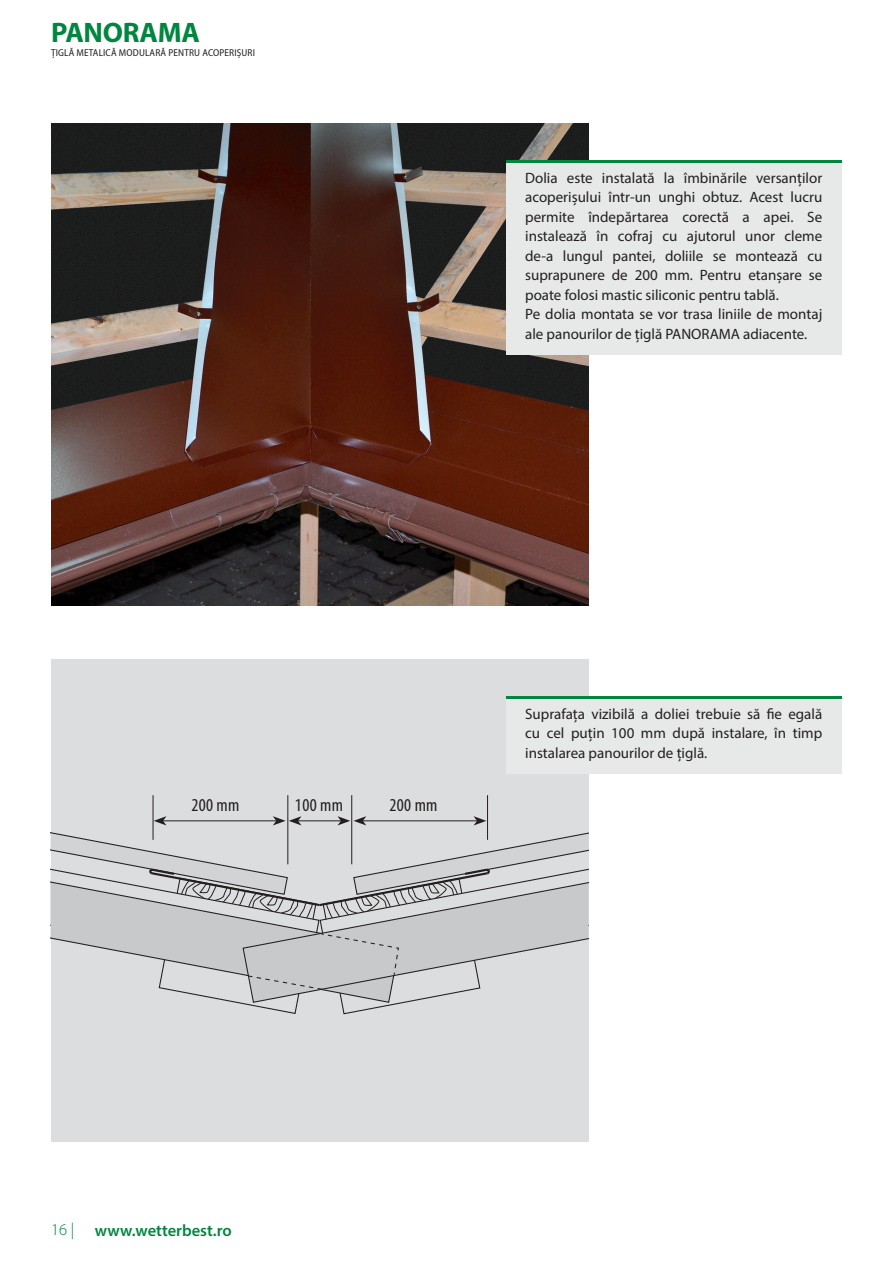
<style>
.page{position:relative;width:893px;height:1263px;background:#fff}
.page>*{position:absolute;margin:0;border:0;box-sizing:border-box;transform-origin:0 0}
.t1{font:700 28.35px "Myriad Pro";letter-spacing:-.01em;color:#00863f}
.t2{font:condensed 18.15px "Myriad Pro";letter-spacing:.02em;color:#231f20}
.t3{font:600 16.5px "Myriad Pro";color:#00863f}
.tekst{font:15px/19.5px "Myriad Pro";color:#231f20;text-align:justify}
.t4{font:semi-condensed 10.05px "Myriad Pro";letter-spacing:.015em;color:#231f20}
.s1{font-weight:300}
</style>
<div class="page">
<img style="left:51px;top:123px;width:538px;height:483px">
<div style="left:506px;top:163px;width:336px;height:191px;background:#e7e8e8"></div>
<svg style="left:506px;top:161px;width:336px;height:2px"></svg>
<div style="left:51px;top:659px;width:537px;height:483px;background:#dcddde"></div>
<hr style="left:351px;top:795px;width:1px;height:69px;background:#231f20">
<hr style="left:487px;top:795px;width:1px;height:45px;background:#231f20">
<hr style="left:153px;top:795px;width:1px;height:45px;background:#231f20">
<hr style="left:288px;top:795px;width:1px;height:69px;background:#231f20">
<svg style="left:51px;top:816px;width:537px;height:199px;background:#cbcccd"></svg>
<div style="left:506px;top:697px;width:336px;height:77px;background:#e7e8e8"></div>
<h1 class="t1" style="left:51px;top:14px;width:150px">PANORAMA</h1>
<p class="t4" style="left:51px;top:47px;width:206px">ȚIGLĂ METALICĂ MODULARĂ PENTRU ACOPERIȘURI</p>
<p class="tekst" style="left:525px;top:168px;width:299px">Dolia este instalată la îmbinările versanților acoperișului într-un unghi obtuz. Acest lucru permite îndepărtarea corectă a apei. Se instalează în cofraj cu ajutorul unor cleme de-a lungul pantei, doliile se montează cu suprapunere de 200 mm. Pentru etanșare se poate folosi mastic siliconic pentru tablă.</p>
<p class="tekst" style="left:525px;top:304px;width:299px">Pe dolia montata se vor trasa liniile de montaj ale panourilor de țiglă PANORAMA adiacente.</p>
<p class="t2" style="left:191px;top:794px;width:50px">200 mm</p>
<p class="t2" style="left:295px;top:794px;width:50px">100 mm</p>
<p class="t2" style="left:389px;top:794px;width:50px">200 mm</p>
<p class="tekst" style="left:525px;top:703px;width:299px">Suprafața vizibilă a doliei trebuie să fie egală cu cel puțin 100 mm după instalare, în timp instalarea panourilor de țiglă.</p>
<p class="t3" style="left:51px;top:1220px;width:182px"><span class="s1">16 |</span> www.wetterbest.ro</p>
</div>
